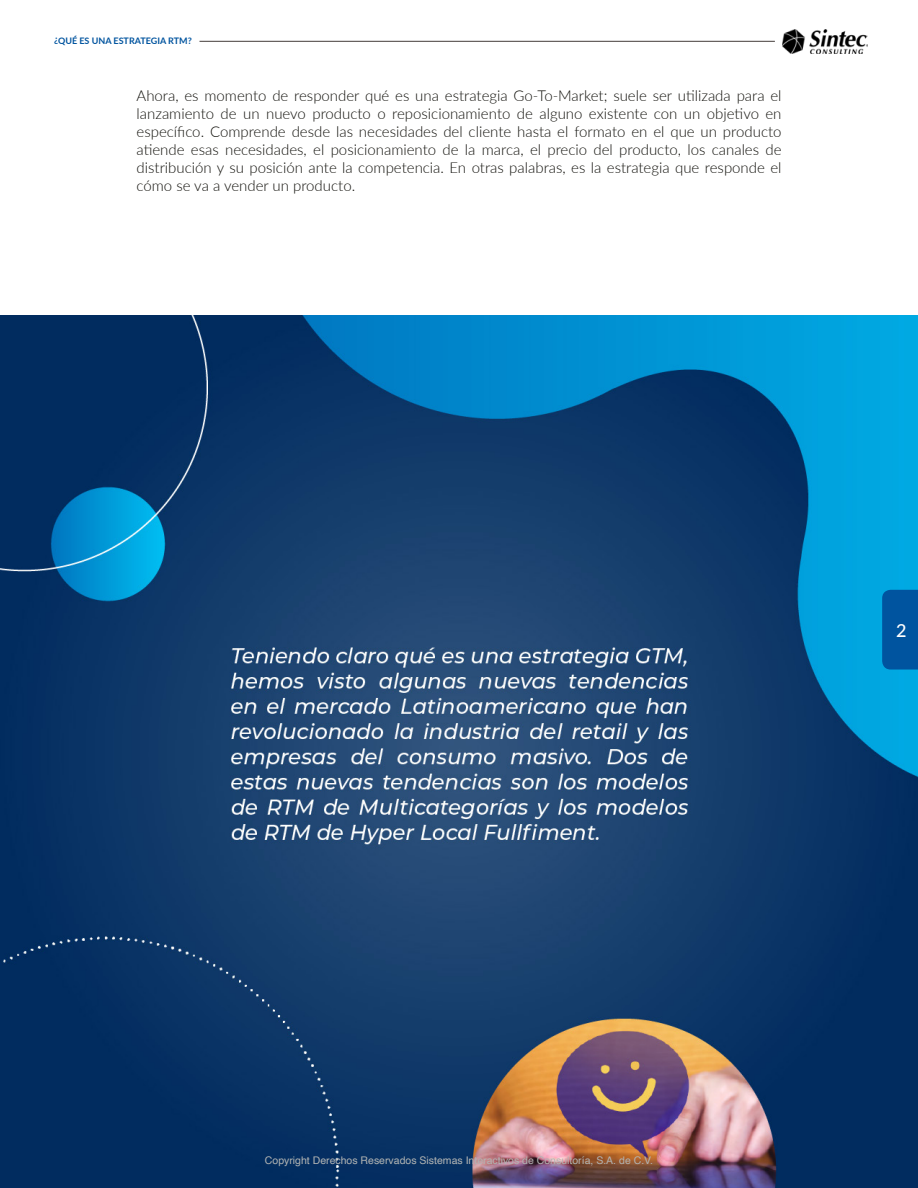
<style>
.page{position:relative;width:918px;height:1188px;background:#fff}
.page>*{position:absolute;margin:0;border:0;box-sizing:border-box;transform-origin:0 0}
.t1{font:500 18px "Lato";color:#fff}
.t2{font:300 15px/18px "Lato";color:#12110c;text-align:justify}
.t3{font:10.5px "Helvetica";color:#b2b4b3}
.t4{font:700 9px "Lato";color:#00549f}
</style>
<div class="page">
<img style="left:0;top:315px;width:918px;height:873px">
<hr style="left:200px;top:41px;width:575px;height:1px;background:#433c3a">
<div style="left:882px;top:590px;width:36px;height:80px;background:#00549f"></div>
<img style="left:782px;top:30px;width:86px;height:23px">
<p class="t4" style="left:54px;top:34px;width:139px">¿QUÉ ES UNA ESTRATEGIA RTM?</p>
<p class="t2" style="left:137px;top:86px;width:646px">Ahora, es momento de responder qué es una estrategia Go-To-Market; suele ser utilizada para el lanzamiento de un nuevo producto o reposicionamiento de alguno existente con un objetivo en específico. Comprende desde las necesidades del cliente hasta el formato en el que un producto atiende esas necesidades, el posicionamiento de la marca, el precio del producto, los canales de distribución y su posición ante la competencia. En otras palabras, es la estrategia que responde el cómo se va a vender un producto.</p>
<p class="t1" style="left:896px;top:617px;width:12px">2</p>
<p class="t3" style="left:265px;top:1153px;width:390px">Copyright Derechos Reservados Sistemas Interactivos de Consultoría, S.A. de C.V.</p>
</div>
